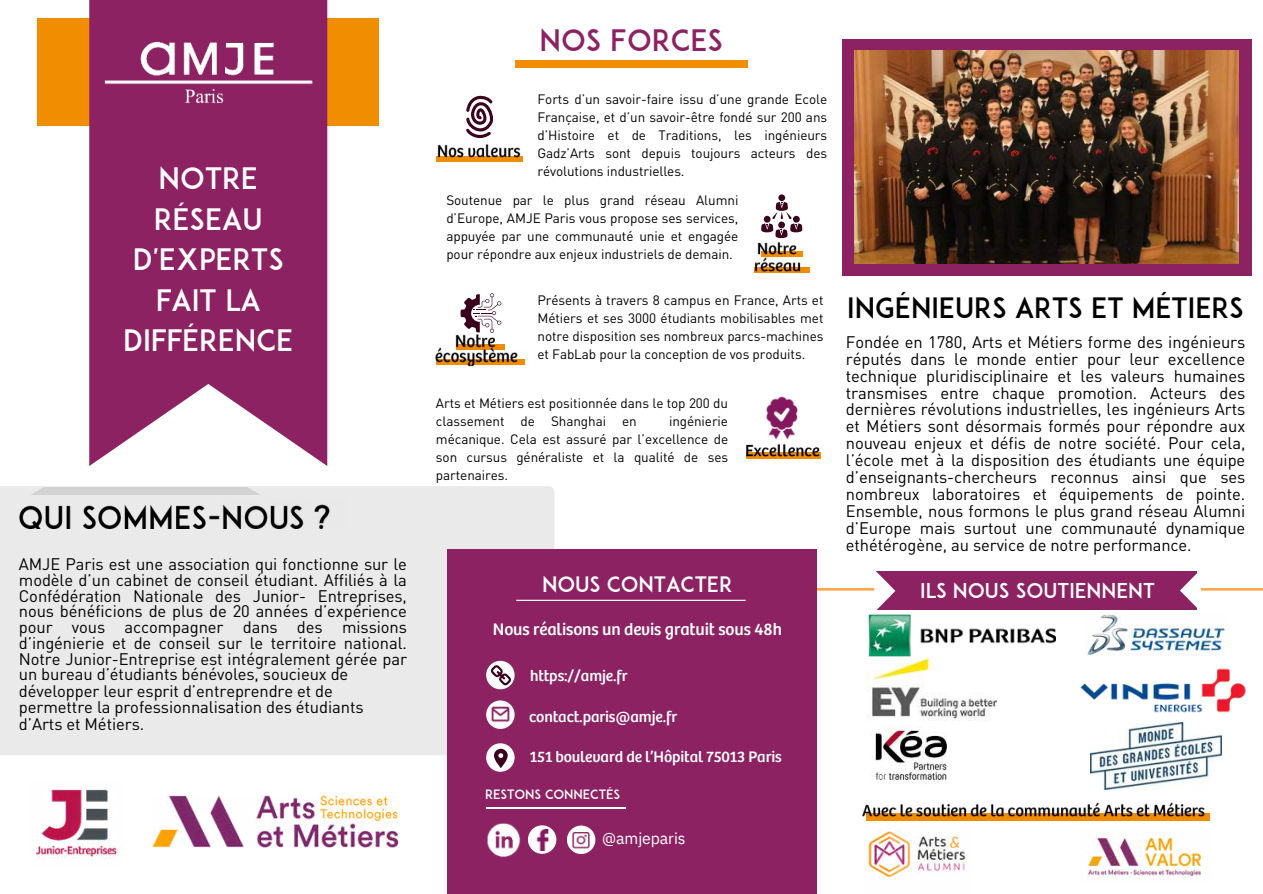
<style>
.page{position:relative;width:1263px;height:894px;background:#fff}
.page>*{position:absolute;margin:0;border:0;box-sizing:border-box;transform-origin:0 0}
.t1{font:29.25px/40.5px "ADAM.CGPRO";color:#fff;text-align:center}
.t2{font:29.25px "ADAM.CGPRO";color:#8d2263}
.t3{font:27.75px "ADAM.CGPRO";color:#000}
.t4{font:21px "ADAM.CGPRO";letter-spacing:-.005em;color:#fff}
.t5{font:20.25px "ADAM.CGPRO";color:#fff}
.t6{font:17.4px "Bree";letter-spacing:-.005em;color:#fff}
.t7{font:16.65px "DIN";letter-spacing:-.005em;color:#000}
.t8{font:16.5px/16.8px "DIN";letter-spacing:-.005em;color:#000}
.t9{font:15.9px "Bree";letter-spacing:-.005em;color:#fff}
.t10{font:15.9px "IBM Plex Sans";letter-spacing:-.005em;color:#fff}
.t11{font:13.5px/18px "DIN";letter-spacing:-.005em;color:#000;text-align:justify}
.t12{font:12.75px "ADAM.CGPRO";letter-spacing:-.005em;color:#fff}
</style>
<div class="page">
<div style="left:37px;top:19px;width:342px;height:107px;background:#f18d00"></div>
<div style="left:0;top:486px;width:554px;height:269px;background:#eaeaea"></div>
<div style="left:877px;top:571px;width:320px;height:39px;background:#8d2263"></div>
<div style="left:447px;top:549px;width:370px;height:344px;background:#8d2263"></div>
<img style="left:19px;top:498px;width:188px;height:30px">
<img style="left:207px;top:498px;width:14px;height:30px">
<img style="left:221px;top:498px;width:127px;height:30px">
<img style="left:35px;top:787px;width:83px;height:73px">
<img style="left:152px;top:795px;width:246px;height:52px">
<img style="left:868px;top:614px;width:188px;height:42px">
<img style="left:487px;top:823px;width:34px;height:33px">
<div style="left:568px;top:826px;width:27px;height:27px;background:#fff;border-radius:50%"></div>
<div style="left:567px;top:825px;width:28px;height:28px;border:2px solid #fff;border-radius:50%"></div>
<img style="left:572px;top:832px;width:18px;height:18px">
<svg style="left:529px;top:825px;width:27px;height:27px"></svg>
<div style="left:528px;top:825px;width:28px;height:28px;border:2px solid #fff;border-radius:50%"></div>
<img style="left:532px;top:829px;width:20px;height:20px">
<img style="left:1087px;top:836px;width:114px;height:43px">
<img style="left:866px;top:820px;width:103px;height:59px">
<img style="left:862px;top:802px;width:348px;height:18px">
<svg style="left:874px;top:571px;width:21px;height:39px"></svg>
<svg style="left:89px;top:0;width:238px;height:466px;background:#983872"></svg>
<div style="left:30px;top:487px;width:231px;height:8px;background:#d2d2d2"></div>
<div style="left:486px;top:700px;width:29px;height:28px;border:2px solid #fff;border-radius:50%"></div>
<img style="left:1087px;top:614px;width:138px;height:42px">
<hr style="left:486px;top:806px;width:140px;height:1px;background:#fff">
<div style="left:487px;top:661px;width:27px;height:27px;background:#fff;border-radius:50%"></div>
<div style="left:486px;top:660px;width:29px;height:29px;border:2px solid #fff;border-radius:50%"></div>
<svg style="left:491px;top:665px;width:20px;height:20px"></svg>
<div style="left:487px;top:743px;width:27px;height:27px;background:#fff;border-radius:50%"></div>
<div style="left:486px;top:743px;width:29px;height:28px;border:2px solid #fff;border-radius:50%"></div>
<svg style="left:494px;top:748px;width:14px;height:19px"></svg>
<img style="left:488px;top:703px;width:25px;height:25px">
<hr style="left:516px;top:599px;width:230px;height:1px;background:#fff">
<img style="left:101px;top:39px;width:215px;height:67px">
<div style="left:436px;top:157px;width:87px;height:5px;background:#f18d00"></div>
<img style="left:437px;top:144px;width:86px;height:14px">
<svg style="left:466px;top:95px;width:27px;height:43px"></svg>
<div style="left:754px;top:267px;width:55px;height:5px;background:#de8100"></div>
<div style="left:778px;top:194px;width:7px;height:7px;background:#3b021d;border-radius:50%"></div>
<svg style="left:761px;top:202px;width:42px;height:37px"></svg>
<img style="left:757px;top:242px;width:46px;height:15px">
<img style="left:755px;top:257px;width:54px;height:16px">
<svg style="left:461px;top:293px;width:40px;height:39px"></svg>
<img style="left:456px;top:332px;width:49px;height:15px">
<img style="left:436px;top:347px;width:89px;height:18px">
<img style="left:746px;top:444px;width:75px;height:15px">
<img style="left:766px;top:396px;width:32px;height:44px">
<div style="left:842px;top:39px;width:409px;height:236px;background:#8d2263"></div>
<img style="left:872px;top:719px;width:88px;height:65px">
<img style="left:865px;top:657px;width:133px;height:62px">
<img style="left:1080px;top:668px;width:166px;height:45px">
<img style="left:1091px;top:722px;width:130px;height:67px">
<svg style="left:1180px;top:573px;width:17px;height:35px"></svg>
<img style="left:854px;top:50px;width:385px;height:214px">
<div style="left:515px;top:60px;width:232px;height:7px;background:#f18d00"></div>
<h1 class="t1" style="left:123px;top:158px;width:171px">NOTRE<br>RÉSEAU<br>D'EXPERTS<br>FAIT LA<br>DIFFÉRENCE</h1>
<p class="t8" style="left:19px;top:555px;width:390px;line-height:15.9px">AMJE Paris est une association qui fonctionne sur le modèle d’un cabinet de conseil étudiant. Affiliés à la Confédération Nationale des Junior- Entreprises, nous bénéficions de plus de 20 années d’expérience pour vous accompagner dans des missions d’ingénierie et de conseil sur le territoire national.<br>Notre Junior-Entreprise est intégralement gérée par un bureau d’étudiants bénévoles, soucieux de développer leur esprit d’entreprendre et de</p>
<p class="t7" style="left:19px;top:696px;width:346px">permettre la professionnalisation des étudiants</p>
<p class="t8" style="left:19px;top:715px;width:127px">d’Arts et Métiers.</p>
<h1 class="t2" style="left:539px;top:22px;width:185px">NOS FORCES</h1>
<p class="t11" style="left:537px;top:90px;width:291px">Forts d’un savoir-faire issu d’une grande Ecole Française, et d’un savoir-être fondé sur 200 ans d’Histoire et de Traditions, les ingénieurs Gadz’Arts sont depuis toujours acteurs des révolutions industrielles.</p>
<p class="t11" style="left:446px;top:190px;width:294px">Soutenue par le plus grand réseau Alumni d’Europe, AMJE Paris vous propose ses services, appuyée par une communauté unie et engagée pour répondre aux enjeux industriels de demain.</p>
<p class="t11" style="left:537px;top:291px;width:287px">Présents à travers 8 campus en France, Arts et Métiers et ses 3000 étudiants mobilisables met notre disposition ses nombreux parcs-machines et FabLab pour la conception de vos produits.</p>
<p class="t11" style="left:436px;top:393px;width:294px">Arts et Métiers est positionnée dans le top 200 du classement de Shanghai en</p>
<p class="t11" style="left:436px;top:411px;width:294px;text-indent:233px">ingénierie mécanique. Cela est assuré par l’excellence de son cursus généraliste et la qualité de ses partenaires.</p>
<p class="t4" style="left:542px;top:571px;width:192px">NOUS CONTACTER</p>
<p class="t6" style="left:493px;top:618px;width:291px">Nous réalisons un devis gratuit sous 48h</p>
<p class="t9" style="left:530px;top:666px;width:99px">https://amje.fr</p>
<p class="t9" style="left:529px;top:707px;width:150px">contact.paris@amje.fr</p>
<p class="t9" style="left:530px;top:747px;width:253px">151 boulevard de l’Hôpital 75013 Paris</p>
<p class="t12" style="left:485px;top:786px;width:137px">RESTONS CONNECTÉS</p>
<p class="t10" style="left:602px;top:826px;width:85px">@amjeparis</p>
<h2 class="t3" style="left:847px;top:291px;width:398px">INGÉNIEURS ARTS ET MÉTIERS</h2>
<p class="t8" style="left:846px;top:333px;width:401px;text-align:justify">Fondée en 1780, Arts et Métiers forme des ingénieurs réputés dans le monde entier pour leur excellence technique pluridisciplinaire et les valeurs humaines transmises entre chaque promotion. Acteurs des dernières révolutions industrielles, les ingénieurs Arts et Métiers sont désormais formés pour répondre aux nouveau enjeux et défis de notre société. Pour cela, l’école met à la disposition des étudiants une équipe d’enseignants-chercheurs reconnus ainsi que ses nombreux laboratoires et équipements de pointe.<br>Ensemble, nous formons le plus grand réseau Alumni d’Europe mais surtout une communauté dynamique ethétérogène, au service de notre performance.</p>
<p class="t5" style="left:920px;top:577px;width:236px">ILS NOUS SOUTIENNENT</p>
</div>
